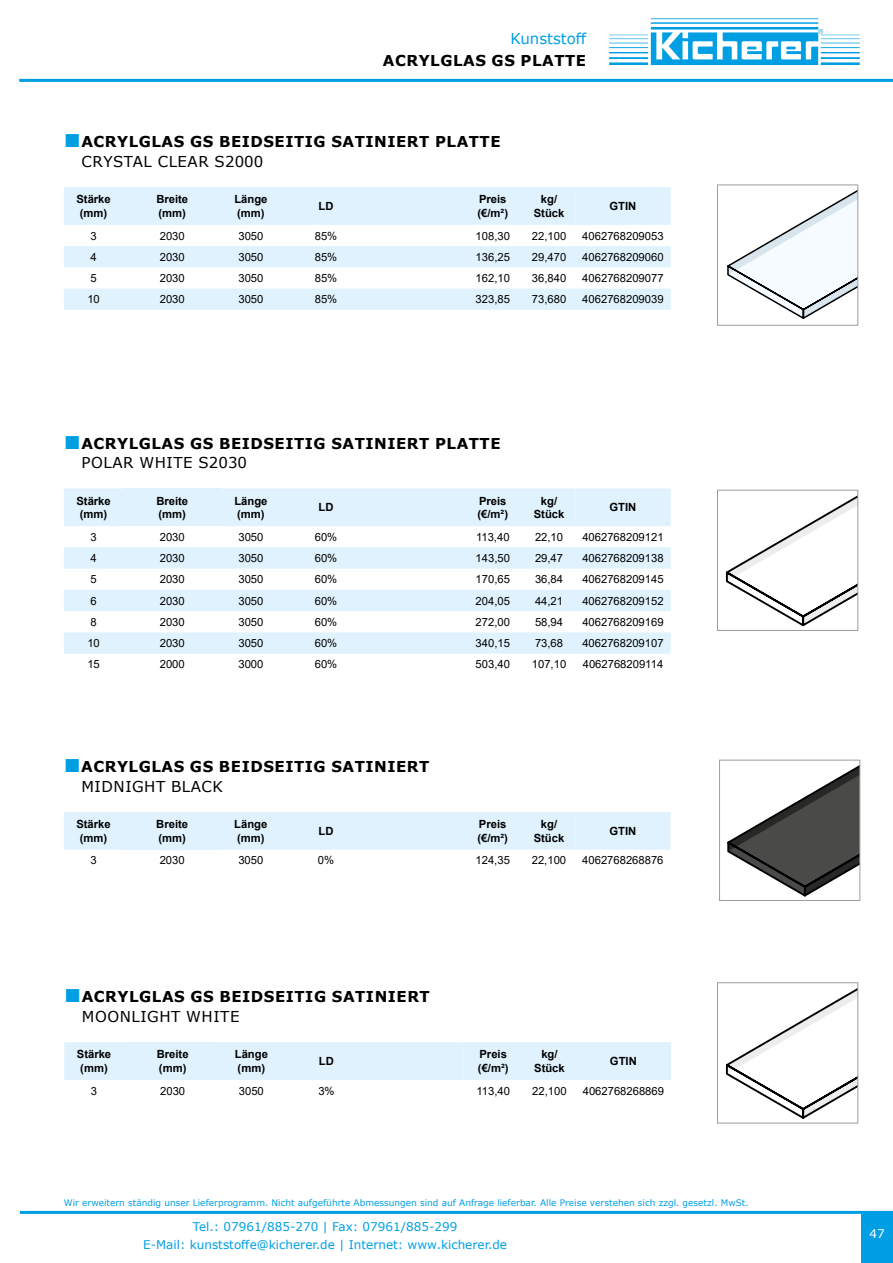
<style>
.page{position:relative;width:893px;height:1263px;background:#fff}
.page>*{position:absolute;margin:0;border:0;box-sizing:border-box;transform-origin:0 0}
.t1{font:700 15px/19.5px "Verdana";letter-spacing:.035em;color:#000}
.t2{font:15px "Verdana";color:#009fe3}
.t3{font:12px/18px "Verdana";color:#009fe3;text-align:center}
.t4{font:12px "Verdana";color:#fff}
.t5{font:11.25px "Arial";color:#000}
.t6{font:700 11.25px/13.5px "Arial";color:#000}
.t7{font:9px "Verdana";color:#009fe3}
.s1{font-family:"Times New Roman";font-weight:400;font-size:28.5px;color:#009fe3}
.s2{font-weight:400}
</style>
<div class="page">
<hr style="left:19px;top:79px;width:874px;height:3px;background:#009fe3">
<hr style="left:20px;top:1211px;width:873px;height:3px;background:#009fe3">
<div style="left:861px;top:1211px;width:32px;height:52px;background:#009fe3"></div>
<svg style="left:609px;top:18px;width:251px;height:47px"></svg>
<div style="left:64px;top:187px;width:607px;height:38px;background:#dff2fd"></div>
<svg style="left:64px;top:246px;width:607px;height:64px"></svg>
<div style="left:64px;top:488px;width:607px;height:38px;background:#dff2fd"></div>
<svg style="left:64px;top:547px;width:607px;height:107px;fill:#dff2fd"></svg>
<div style="left:64px;top:812px;width:606px;height:38px;background:#dff2fd"></div>
<div style="left:64px;top:1042px;width:607px;height:38px;background:#dff2fd"></div>
<svg style="left:727px;top:190px;width:129px;height:129px"></svg>
<div style="left:717px;top:185px;width:141px;height:140px;border:1px solid #9d9d9c"></div>
<svg style="left:725px;top:496px;width:131px;height:131px"></svg>
<div style="left:717px;top:490px;width:141px;height:141px;border:1px solid #9d9d9c"></div>
<svg style="left:727px;top:766px;width:131px;height:131px"></svg>
<div style="left:719px;top:760px;width:141px;height:141px;border:1px solid #9d9d9c"></div>
<svg style="left:725px;top:989px;width:131px;height:130px"></svg>
<div style="left:717px;top:982px;width:141px;height:141px;border:1px solid #9d9d9c"></div>
<h1 class="t2" style="left:510px;top:29px;width:78px">Kunststoff</h1>
<h1 class="t1" style="left:383px;top:50px;width:205px">ACRYLGLAS GS PLATTE</h1>
<h1 class="t1" style="left:82px;top:132px;width:421px;text-indent:-18px"><span class="s1">■</span>ACRYLGLAS GS BEIDSEITIG SATINIERT PLATTE<br><span class="s2">CRYSTAL CLEAR S2000</span></h1>
<p class="t6" style="left:76px;top:193px;width:36px;text-align:center">Stärke (mm)</p>
<p class="t6" style="left:156px;top:193px;width:33px">Breite (mm)</p>
<p class="t6" style="left:234px;top:193px;width:35px">Länge (mm)</p>
<p class="t6" style="left:319px;top:200px;width:16px">LD</p>
<p class="t6" style="left:477px;top:193px;width:32px">Preis (€/m²)</p>
<p class="t6" style="left:534px;top:193px;width:32px;text-align:center">kg/<br>Stück</p>
<p class="t6" style="left:610px;top:200px;width:28px">GTIN</p>
<p class="t5" style="left:90px;top:228px;width:8px">3</p>
<p class="t5" style="left:160px;top:228px;width:27px">2030</p>
<p class="t5" style="left:238px;top:228px;width:27px">3050</p>
<p class="t5" style="left:315px;top:228px;width:24px">85%</p>
<p class="t5" style="left:476px;top:228px;width:36px">108,30</p>
<p class="t5" style="left:532px;top:228px;width:36px">22,100</p>
<p class="t5" style="left:582px;top:228px;width:83px">4062768209053</p>
<p class="t5" style="left:90px;top:249px;width:8px">4</p>
<p class="t5" style="left:160px;top:249px;width:27px">2030</p>
<p class="t5" style="left:238px;top:249px;width:27px">3050</p>
<p class="t5" style="left:315px;top:249px;width:24px">85%</p>
<p class="t5" style="left:476px;top:249px;width:36px">136,25</p>
<p class="t5" style="left:532px;top:249px;width:36px">29,470</p>
<p class="t5" style="left:582px;top:249px;width:83px">4062768209060</p>
<p class="t5" style="left:90px;top:270px;width:8px">5</p>
<p class="t5" style="left:160px;top:270px;width:27px">2030</p>
<p class="t5" style="left:238px;top:270px;width:27px">3050</p>
<p class="t5" style="left:315px;top:270px;width:24px">85%</p>
<p class="t5" style="left:476px;top:270px;width:36px">162,10</p>
<p class="t5" style="left:532px;top:270px;width:36px">36,840</p>
<p class="t5" style="left:582px;top:270px;width:83px">4062768209077</p>
<p class="t5" style="left:87px;top:292px;width:14px">10</p>
<p class="t5" style="left:160px;top:292px;width:27px">2030</p>
<p class="t5" style="left:238px;top:292px;width:27px">3050</p>
<p class="t5" style="left:315px;top:292px;width:24px">85%</p>
<p class="t5" style="left:476px;top:292px;width:36px">323,85</p>
<p class="t5" style="left:532px;top:292px;width:36px">73,680</p>
<p class="t5" style="left:582px;top:292px;width:83px">4062768209039</p>
<h1 class="t1" style="left:82px;top:433px;width:421px;text-indent:-18px"><span class="s1">■</span>ACRYLGLAS GS BEIDSEITIG SATINIERT PLATTE<br><span class="s2">POLAR WHITE S2030</span></h1>
<p class="t6" style="left:76px;top:494px;width:36px;text-align:center">Stärke (mm)</p>
<p class="t6" style="left:156px;top:494px;width:33px">Breite (mm)</p>
<p class="t6" style="left:234px;top:494px;width:35px">Länge (mm)</p>
<p class="t6" style="left:319px;top:501px;width:16px">LD</p>
<p class="t6" style="left:477px;top:494px;width:32px">Preis (€/m²)</p>
<p class="t6" style="left:534px;top:494px;width:32px;text-align:center">kg/<br>Stück</p>
<p class="t6" style="left:610px;top:501px;width:28px">GTIN</p>
<p class="t5" style="left:90px;top:529px;width:8px">3</p>
<p class="t5" style="left:160px;top:529px;width:27px">2030</p>
<p class="t5" style="left:238px;top:529px;width:27px">3050</p>
<p class="t5" style="left:315px;top:529px;width:24px">60%</p>
<p class="t5" style="left:476px;top:529px;width:35px">113,40</p>
<p class="t5" style="left:535px;top:529px;width:30px">22,10</p>
<p class="t5" style="left:582px;top:529px;width:83px">4062768209121</p>
<p class="t5" style="left:90px;top:550px;width:8px">4</p>
<p class="t5" style="left:160px;top:550px;width:27px">2030</p>
<p class="t5" style="left:238px;top:550px;width:27px">3050</p>
<p class="t5" style="left:315px;top:550px;width:24px">60%</p>
<p class="t5" style="left:476px;top:550px;width:36px">143,50</p>
<p class="t5" style="left:535px;top:550px;width:30px">29,47</p>
<p class="t5" style="left:582px;top:550px;width:83px">4062768209138</p>
<p class="t5" style="left:90px;top:572px;width:8px">5</p>
<p class="t5" style="left:160px;top:572px;width:27px">2030</p>
<p class="t5" style="left:238px;top:572px;width:27px">3050</p>
<p class="t5" style="left:315px;top:572px;width:24px">60%</p>
<p class="t5" style="left:476px;top:572px;width:36px">170,65</p>
<p class="t5" style="left:535px;top:572px;width:30px">36,84</p>
<p class="t5" style="left:582px;top:572px;width:83px">4062768209145</p>
<p class="t5" style="left:90px;top:593px;width:8px">6</p>
<p class="t5" style="left:160px;top:593px;width:27px">2030</p>
<p class="t5" style="left:238px;top:593px;width:27px">3050</p>
<p class="t5" style="left:315px;top:593px;width:24px">60%</p>
<p class="t5" style="left:476px;top:593px;width:36px">204,05</p>
<p class="t5" style="left:535px;top:593px;width:30px">44,21</p>
<p class="t5" style="left:582px;top:593px;width:83px">4062768209152</p>
<p class="t5" style="left:90px;top:614px;width:8px">8</p>
<p class="t5" style="left:160px;top:614px;width:27px">2030</p>
<p class="t5" style="left:238px;top:614px;width:27px">3050</p>
<p class="t5" style="left:315px;top:614px;width:24px">60%</p>
<p class="t5" style="left:476px;top:614px;width:36px">272,00</p>
<p class="t5" style="left:535px;top:614px;width:30px">58,94</p>
<p class="t5" style="left:582px;top:614px;width:83px">4062768209169</p>
<p class="t5" style="left:87px;top:635px;width:14px">10</p>
<p class="t5" style="left:160px;top:635px;width:27px">2030</p>
<p class="t5" style="left:238px;top:635px;width:27px">3050</p>
<p class="t5" style="left:315px;top:635px;width:24px">60%</p>
<p class="t5" style="left:476px;top:635px;width:36px">340,15</p>
<p class="t5" style="left:535px;top:635px;width:30px">73,68</p>
<p class="t5" style="left:582px;top:635px;width:83px">4062768209107</p>
<p class="t5" style="left:87px;top:657px;width:14px">15</p>
<p class="t5" style="left:160px;top:657px;width:27px">2000</p>
<p class="t5" style="left:238px;top:657px;width:27px">3000</p>
<p class="t5" style="left:315px;top:657px;width:24px">60%</p>
<p class="t5" style="left:476px;top:657px;width:36px">503,40</p>
<p class="t5" style="left:532px;top:657px;width:36px">107,10</p>
<p class="t5" style="left:583px;top:657px;width:82px">4062768209114</p>
<h1 class="t1" style="left:81px;top:757px;width:349px;text-indent:-18px"><span class="s1">■</span>ACRYLGLAS GS BEIDSEITIG SATINIERT<br><span class="s2">MIDNIGHT BLACK</span></h1>
<p class="t6" style="left:76px;top:818px;width:36px;text-align:center">Stärke (mm)</p>
<p class="t6" style="left:156px;top:818px;width:33px">Breite (mm)</p>
<p class="t6" style="left:234px;top:818px;width:35px">Länge (mm)</p>
<p class="t6" style="left:318px;top:824px;width:16px">LD</p>
<p class="t6" style="left:477px;top:818px;width:32px">Preis (€/m²)</p>
<p class="t6" style="left:534px;top:818px;width:32px;text-align:center">kg/<br>Stück</p>
<p class="t6" style="left:609px;top:824px;width:28px">GTIN</p>
<p class="t5" style="left:90px;top:853px;width:8px">3</p>
<p class="t5" style="left:160px;top:853px;width:27px">2030</p>
<p class="t5" style="left:238px;top:853px;width:27px">3050</p>
<p class="t5" style="left:318px;top:853px;width:18px">0%</p>
<p class="t5" style="left:475px;top:853px;width:36px">124,35</p>
<p class="t5" style="left:532px;top:853px;width:36px">22,100</p>
<p class="t5" style="left:582px;top:853px;width:83px">4062768268876</p>
<h1 class="t1" style="left:82px;top:987px;width:349px;text-indent:-18px"><span class="s1">■</span>ACRYLGLAS GS BEIDSEITIG SATINIERT<br><span class="s2">MOONLIGHT WHITE</span></h1>
<p class="t6" style="left:77px;top:1048px;width:36px;text-align:center">Stärke (mm)</p>
<p class="t6" style="left:157px;top:1048px;width:33px">Breite (mm)</p>
<p class="t6" style="left:235px;top:1048px;width:35px">Länge (mm)</p>
<p class="t6" style="left:319px;top:1054px;width:16px">LD</p>
<p class="t6" style="left:478px;top:1048px;width:32px">Preis (€/m²)</p>
<p class="t6" style="left:534px;top:1048px;width:32px;text-align:center">kg/<br>Stück</p>
<p class="t6" style="left:610px;top:1054px;width:28px">GTIN</p>
<p class="t5" style="left:91px;top:1083px;width:8px">3</p>
<p class="t5" style="left:160px;top:1083px;width:27px">2030</p>
<p class="t5" style="left:239px;top:1083px;width:27px">3050</p>
<p class="t5" style="left:318px;top:1083px;width:18px">3%</p>
<p class="t5" style="left:476px;top:1083px;width:35px">113,40</p>
<p class="t5" style="left:532px;top:1083px;width:36px">22,100</p>
<p class="t5" style="left:583px;top:1083px;width:83px">4062768268869</p>
<p class="t7" style="left:64px;top:1197px;width:686px">Wir erweitern ständig unser Lieferprogramm. Nicht aufgeführte Abmessungen sind auf Anfrage lieferbar. Alle Preise verstehen sich zzgl. gesetzl. MwSt.</p>
<p class="t3" style="left:143px;top:1218px;width:365px">Tel.: 07961/885-270 | Fax: 07961/885-299<br>E-Mail: kunststoffe@kicherer.de | Internet: www.kicherer.de</p>
<p class="t4" style="left:869px;top:1225px;width:17px">47</p>
</div>
